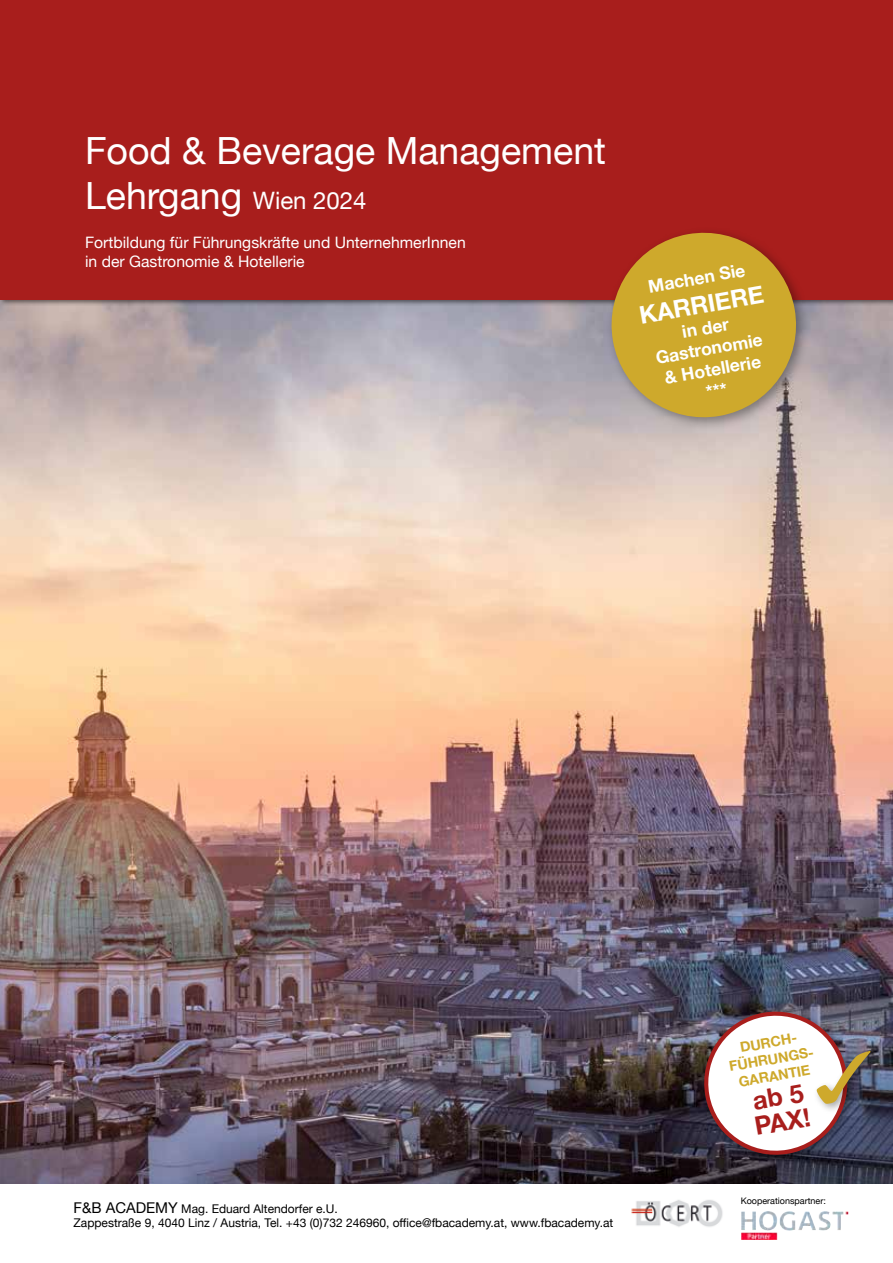
<style>
.page{position:relative;width:893px;height:1263px;background:#fff}
.page>*{position:absolute;margin:0;border:0;box-sizing:border-box;transform-origin:0 0}
.t1{font:37.5px/45px "Helvetica Neue";color:#fff}
.t2{font:700 25.35px/25.3px "Helvetica Neue";color:#a81e1c}
.t3{font:700 24.3px "Helvetica Neue";color:#fff}
.t4{font:700 17.55px/21.1px "Helvetica Neue";color:#fff;text-align:center}
.t5{font:15.75px/18.9px "Helvetica Neue";color:#fff}
.t6{font:700 14.1px/17px "Helvetica Neue";color:#cea92c;text-align:center}
.t7{font:12px/14.4px "Helvetica Neue";color:#000}
.t8{font:9px "Helvetica Neue";color:#000}
.s1{font-size:24px}
.s2{font-size:14.85px}
</style>
<div class="page">
<img style="left:0;top:307px;width:893px;height:876px">
<div style="left:0;top:0;width:893px;height:307px;background:#000;opacity:.5"></div>
<div style="left:0;top:0;width:893px;height:299px;background:#a81e1c"></div>
<div style="left:699px;top:1007px;width:159px;height:158px;background:#000;opacity:.35"></div>
<div style="left:812px;top:1046px;width:68px;height:68px;background:#000;opacity:.35"></div>
<svg style="left:701px;top:1008px;width:170px;height:150px"></svg>
<div style="left:605px;top:226px;width:205px;height:205px;background:#000;opacity:.35"></div>
<svg style="left:604px;top:226px;width:199px;height:199px;background:#c1923e"></svg>
<img style="left:631px;top:1200px;width:92px;height:27px">
<img style="left:741px;top:1211px;width:107px;height:29px">
<h1 class="t1" style="left:85px;top:126px;width:522px">Food &amp; Beverage Management<br>Lehrgang <span class="s1">Wien 2024</span></h1>
<h3 class="t5" style="left:85px;top:232px;width:382px">Fortbildung für Führungskräfte und UnternehmerInnen in der Gastronomie &amp; Hotellerie</h3>
<h3 class="t4" style="left:647px;top:275px;width:99px;rotate:-10deg">Machen Sie</h3>
<h3 class="t3" style="left:636px;top:294px;width:127px;rotate:-10deg">KARRIERE</h3>
<h3 class="t4" style="left:650px;top:326px;width:110px;rotate:-10deg">in der<br>Gastronomie &amp; Hotellerie ***</h3>
<p class="t7" style="left:74px;top:1201px;width:541px"><span class="s2">F&amp;B ACADEMY</span> Mag. Eduard Altendorfer e.U.<br>Zappestraße 9, 4040 Linz / Austria, Tel. +43 (0)732 246960, office@fbacademy.at, www.fbacademy.at</p>
<p class="t6" style="left:725px;top:1041px;width:89px;rotate:-10deg">DURCH-<br>FÜHRUNGS-<br>GARANTIE</p>
<h2 class="t2" style="left:748px;top:1088px;width:58px;rotate:-10deg">ab 5<br>PAX!</h2>
<p class="t8" style="left:741px;top:1193px;width:87px">Kooperationspartner:</p>
</div>
